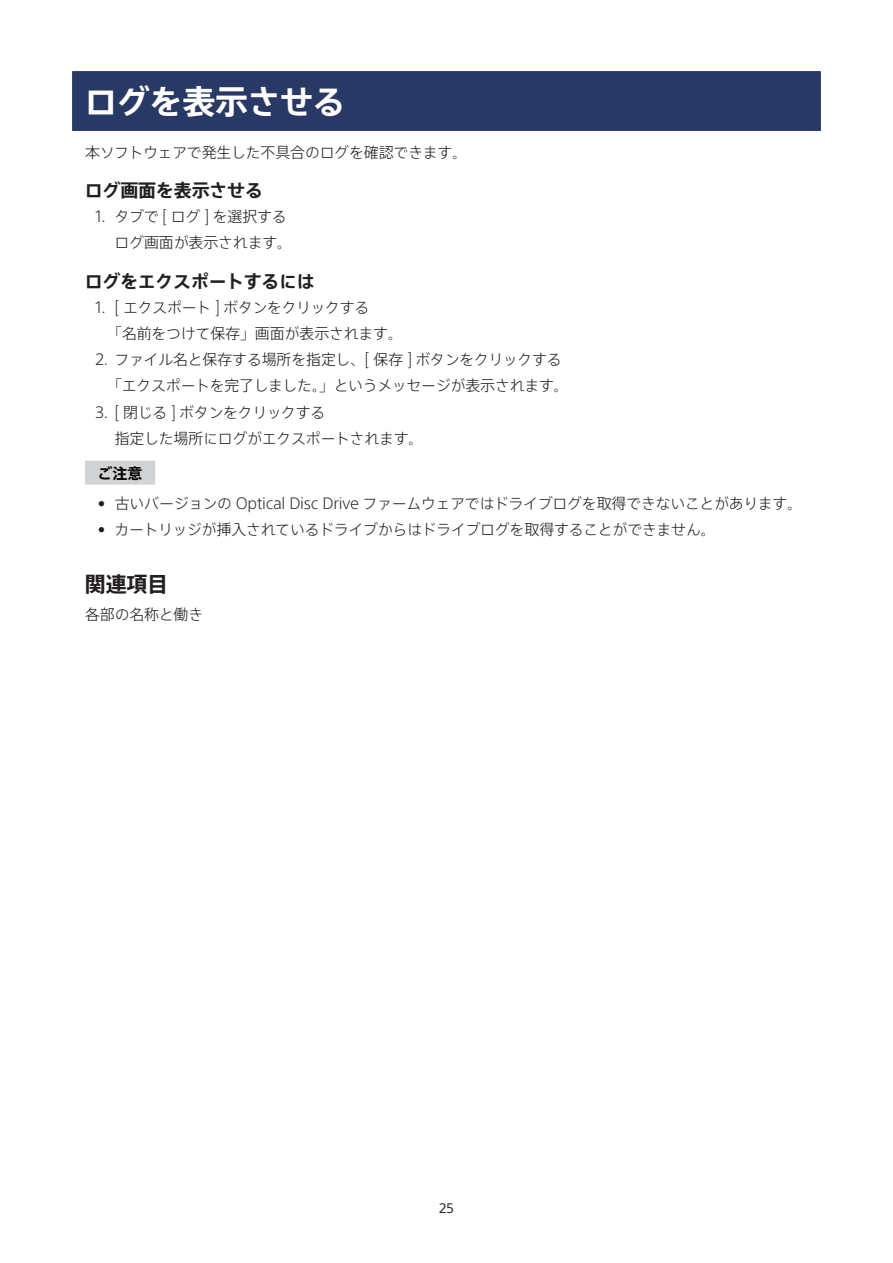
<style>
.page{position:relative;width:893px;height:1263px;background:#fff}
.page>*{position:absolute;margin:0;border:0;box-sizing:border-box;transform-origin:0 0}
.t1{font:700 33px "SST Jp Pro";letter-spacing:-.01em;color:#fff}
.t2{font:700 21px "SST Jp Pro";color:#231f20}
.t3{font:700 18px "SST Jp Pro";letter-spacing:-.015em;color:#231f20}
.t4{font:300 15px/26.2px "SST Jp Pro";letter-spacing:-.02em;color:#231f20}
.t5{font:700 15px "SST Jp Pro";color:#000}
.t6{font:13.5px "SST";color:#231f20}
</style>
<div class="page">
<div style="left:72px;top:71px;width:749px;height:60px;background:#273964"></div>
<div style="left:85px;top:461px;width:70px;height:24px;background:#d1d2d4"></div>
<h1 class="t1" style="left:85px;top:76px;width:263px">ログを表示させる</h1>
<p class="t4" style="left:85px;top:138px;width:384px">本ソフトウェアで発生した不具合のログを確認できます。</p>
<p class="t3" style="left:85px;top:176px;width:180px">ログ画面を表示させる</p>
<p class="t4" style="left:115px;top:202px;width:179px;text-indent:-19px">1. タブで [ ログ ] を選択するログ画面が表示されます。</p>
<p class="t3" style="left:85px;top:267px;width:231px">ログをエクスポートするには</p>
<p class="t4" style="left:107px;top:293px;width:297px;text-indent:-11px">1. [ エクスポート ] ボタンをクリックする<br>「名前をつけて保存」画面が表示されます。</p>
<p class="t4" style="left:107px;top:345px;width:463px;text-indent:-12px">2. ファイル名と保存する場所を指定し、[ 保存 ] ボタンをクリックする「エクスポートを完了しました。」というメッセージが表示されます。</p>
<p class="t4" style="left:115px;top:398px;width:310px;text-indent:-19px">3. [ 閉じる ] ボタンをクリックする<br>指定した場所にログがエクスポートされます。</p>
<p class="t5" style="left:98px;top:461px;width:46px">ご注意</p>
<p class="t4" style="left:98px;top:489px;width:706px">• 古いバージョンの Optical Disc Drive ファームウェアではドライブログを取得できないことがあります。</p>
<p class="t4" style="left:98px;top:515px;width:620px">• カートリッジが挿入されているドライブからはドライブログを取得することができません。</p>
<h2 class="t2" style="left:85px;top:568px;width:85px">関連項目</h2>
<p class="t4" style="left:85px;top:600px;width:120px">各部の名称と働き</p>
<p class="t6" style="left:439px;top:1200px;width:16px">25</p>
</div>
